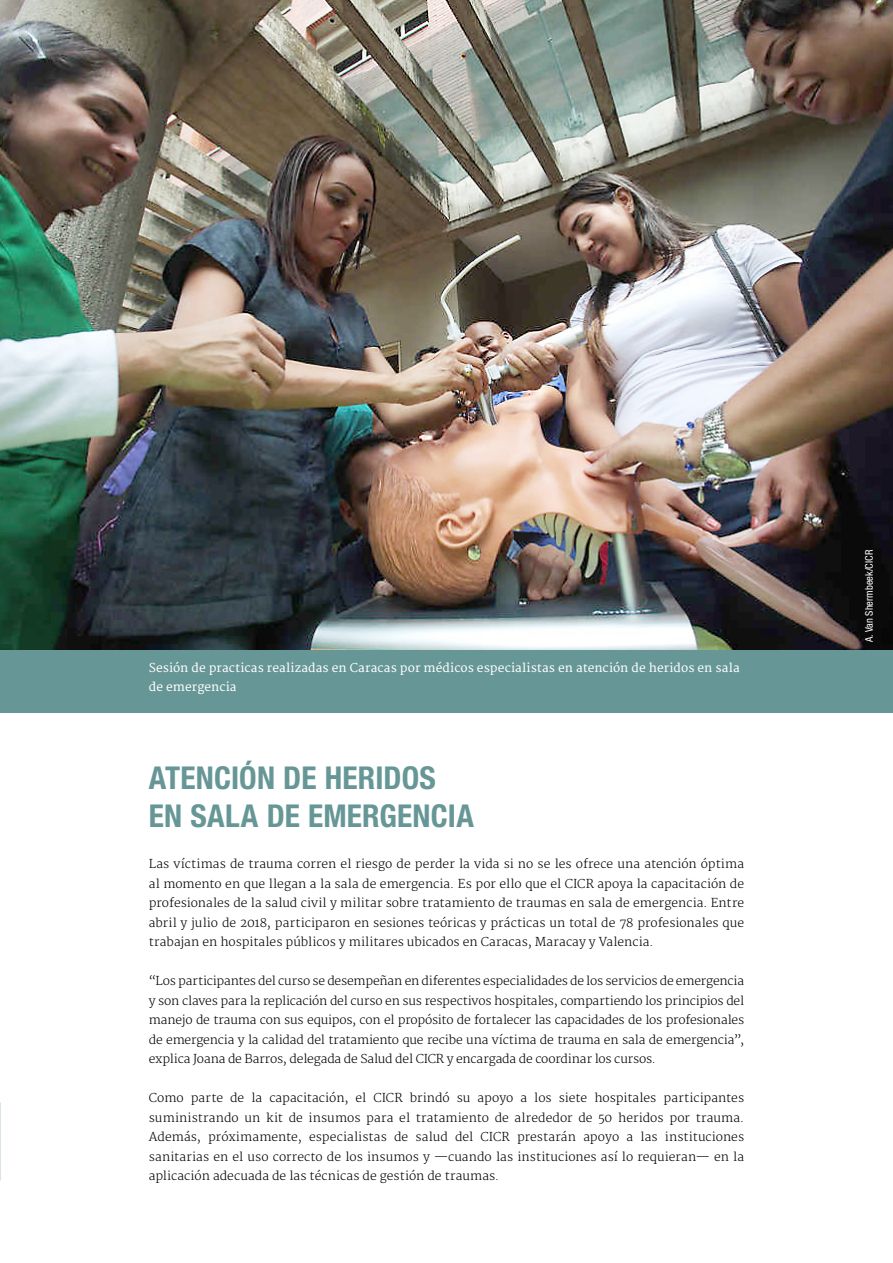
<style>
.page{position:relative;width:893px;height:1263px;background:#fff}
.page>*{position:absolute;margin:0;border:0;box-sizing:border-box;transform-origin:0 0}
.t1{font:700 condensed 31.5px/37.5px "Helvetica Neue LT Std";letter-spacing:.005em;color:#669796}
.t2{font:300 12px/19.5px "Merriweather";color:#000;text-align:justify}
.t3{font:12px/19.5px "Merriweather";letter-spacing:.01em;color:#fff}
.t4{font:condensed 10.5px "Helvetica Neue LT Std";color:#fff}
</style>
<div class="page">
<img style="left:0;top:0;width:893px;height:650px">
<div style="left:0;top:650px;width:893px;height:62px;background:#669796"></div>
<p class="t3" style="left:149px;top:658px;width:592px">Sesión de practicas realizadas en Caracas por médicos especialistas en atención de heridos en sala de emergencia</p>
<h1 class="t1" style="left:149px;top:759px;width:327px">ATENCIÓN DE HERIDOS<br>EN SALA DE EMERGENCIA</h1>
<p class="t2" style="left:149px;top:855px;width:597px">Las víctimas de trauma corren el riesgo de perder la vida si no se les ofrece una atención óptima al momento en que llegan a la sala de emergencia. Es por ello que el CICR apoya la capacitación de profesionales de la salud civil y militar sobre tratamiento de traumas en sala de emergencia. Entre abril y julio de 2018, participaron en sesiones teóricas y prácticas un total de 78 profesionales que trabajan en hospitales públicos y militares ubicados en Caracas, Maracay y Valencia.</p>
<p class="t2" style="left:149px;top:972px;width:597px">“Los participantes del curso se desempeñan en diferentes especialidades de los servicios de emergencia y son claves para la replicación del curso en sus respectivos hospitales, compartiendo los principios del manejo de trauma con sus equipos, con el propósito de fortalecer las capacidades de los profesionales de emergencia y la calidad del tratamiento que recibe una víctima de trauma en sala de emergencia”, explica Joana de Barros, delegada de Salud del CICR y encargada de coordinar los cursos.</p>
<p class="t2" style="left:149px;top:1089px;width:597px">Como parte de la capacitación, el CICR brindó su apoyo a los siete hospitales participantes suministrando un kit de insumos para el tratamiento de alrededor de 50 heridos por trauma.<br>Además, próximamente, especialistas de salud del CICR prestarán apoyo a las instituciones sanitarias en el uso correcto de los insumos y —cuando las instituciones así lo requieran— en la aplicación adecuada de las técnicas de gestión de traumas.</p>
<p class="t4" style="left:863px;top:642px;width:93px;rotate:-90deg">A. Van Shermbeek/CICR</p>
</div>
